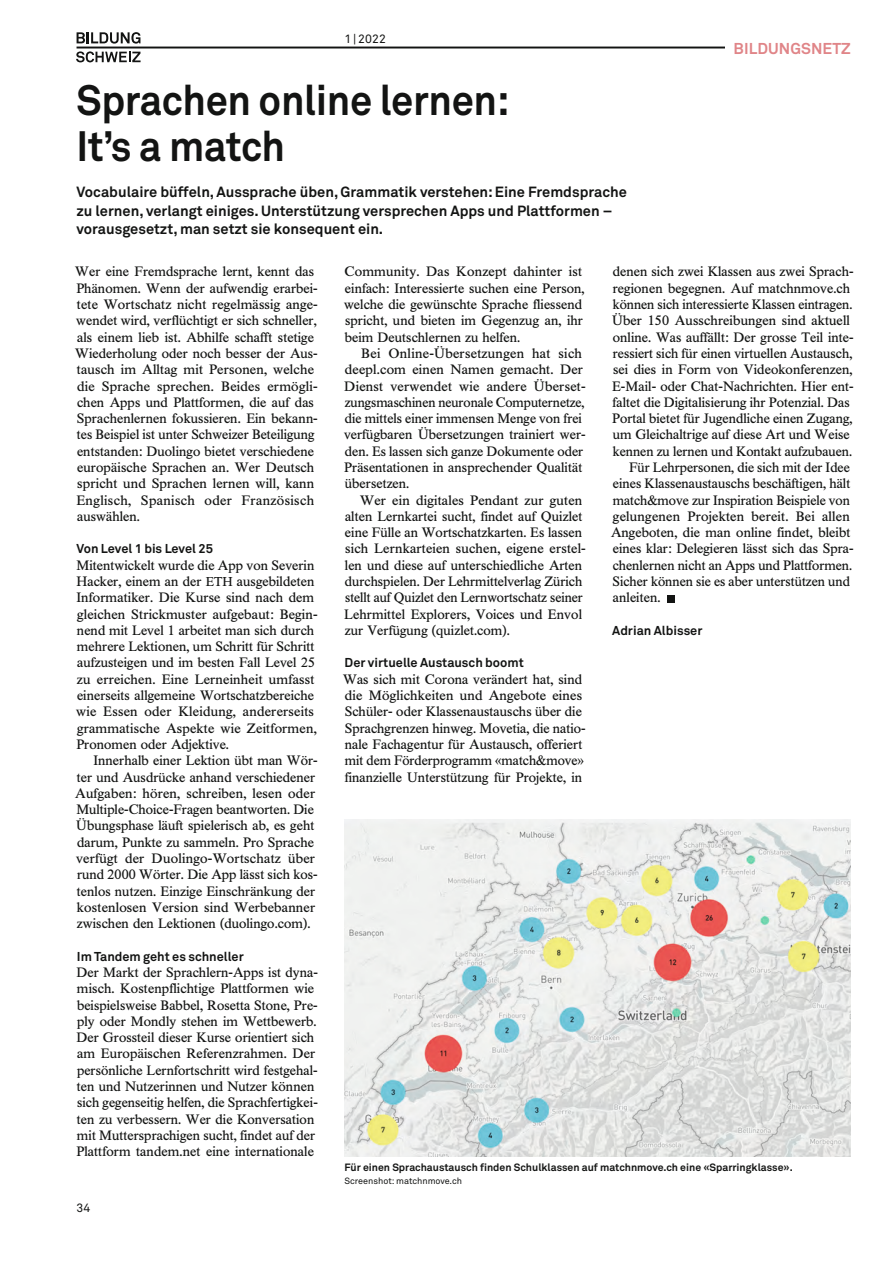
<style>
.page{position:relative;width:893px;height:1263px;background:#fff}
.page>*{position:absolute;margin:0;border:0;box-sizing:border-box;transform-origin:0 0}
.t1{font:700 42px/45.8px "Akkurat Pro";letter-spacing:-.01em;color:#131413;scale:.95 1}
.t2{font:700 15.6px "Akkurat Pro";letter-spacing:.005em;color:#e08588}
.t3{font:700 14.7px/18.3px "Akkurat Pro";color:#131413}
.t4{font:13.5px/16.4px "Times BQ";letter-spacing:.005em;color:#131413}
.t5{font:700 12.75px "Akkurat Pro";color:#131413}
.t6{font:12.15px "Akkurat Pro";letter-spacing:.01em;color:#131413}
.t7{font:700 10.5px "Akkurat Pro";color:#131413}
.t8{font:9px "Akkurat Pro";color:#131413}
.s1{font-size:12.75px}
</style>
<div class="page">
<hr style="left:77px;top:47px;width:773px;height:1px;background:#131413">
<svg style="left:76px;top:51px;width:65px;height:11px"></svg>
<svg style="left:77px;top:32px;width:63px;height:12px"></svg>
<div style="left:725px;top:33px;width:134px;height:29px;background:#fff"></div>
<img style="left:344px;top:819px;width:506px;height:338px">
<div style="left:667px;top:595px;width:7px;height:7px;background:#131413"></div>
<p class="t6" style="left:344px;top:32px;width:43px">1 | 2022</p>
<h1 class="t1" style="left:77px;top:77px;width:457px">Sprachen online lernen:<br>It’s a match</h1>
<p class="t3" style="left:77px;top:183px;width:552px">Vocabulaire büffeln, Aussprache üben, Grammatik verstehen: Eine Fremdsprache zu lernen, verlangt einiges. Unterstützung versprechen Apps und Plattformen – vorausgesetzt, man setzt sie konsequent ein.</p>
<p class="t4" style="left:75px;top:264px;width:244px">Wer eine Fremdsprache lernt, kennt das Phänomen. Wenn der aufwendig erarbei&shy;tete Wortschatz nicht regelmässig ange&shy;wendet wird, verflüchtigt er sich schneller, als einem lieb ist. Abhilfe schafft stetige Wiederholung oder noch besser der Aus&shy;tausch im Alltag mit Personen, welche die Sprache sprechen. Beides ermögli&shy;chen Apps und Plattformen, die auf das Sprachenlernen fokussieren. Ein bekann&shy;tes Beispiel ist unter Schweizer Beteiligung entstanden: Duolingo bietet verschiedene europäische Sprachen an. Wer Deutsch spricht und Sprachen lernen will, kann Englisch, Spanisch oder Französisch auswählen.</p>
<p class="t5" style="left:76px;top:541px;width:138px">Von Level 1 bis Level 25</p>
<p class="t4" style="left:76px;top:557px;width:243px">Mitentwickelt wurde die App von Severin Hacker, einem an der <span class="s1">ETH</span> ausgebildeten Informatiker. Die Kurse sind nach dem gleichen Strickmuster aufgebaut: Begin&shy;nend mit Level 1 arbeitet man sich durch mehrere Lektionen, um Schritt für Schritt aufzusteigen und im besten Fall Level 25 zu erreichen. Eine Lerneinheit umfasst einerseits allgemeine Wortschatzbereiche wie Essen oder Kleidung, andererseits grammatische Aspekte wie Zeitformen, Pronomen oder Adjektive.</p>
<p class="t4" style="left:75px;top:752px;width:244px;text-indent:18px">Innerhalb einer Lektion übt man Wör&shy;ter und Ausdrücke anhand verschiedener Aufgaben: hören, schreiben, lesen oder Multiple-Choice-Fragen beantworten. Die Übungsphase läuft spielerisch ab, es geht darum, Punkte zu sammeln. Pro Sprache verfügt der Duolingo-Wortschatz über rund 2000 Wörter. Die App lässt sich kos&shy;tenlos nutzen. Einzige Einschränkung der kostenlosen Version sind Werbebanner zwischen den Lektionen (duolingo.com).</p>
<p class="t5" style="left:77px;top:948px;width:168px">Im Tandem geht es schneller</p>
<p class="t4" style="left:76px;top:964px;width:243px">Der Markt der Sprachlern-Apps ist dyna&shy;misch. Kostenpflichtige Plattformen wie beispielsweise Babbel, Rosetta Stone, Pre&shy;ply oder Mondly stehen im Wettbewerb.<br>Der Grossteil dieser Kurse orientiert sich am Europäischen Referenzrahmen. Der persönliche Lernfortschritt wird festgehal&shy;ten und Nutzerinnen und Nutzer können sich gegenseitig helfen, die Sprachfertigkei&shy;ten zu verbessern. Wer die Konversation mit Muttersprachigen sucht, findet auf der Plattform tandem.net eine internationale</p>
<p class="t2" style="left:734px;top:39px;width:119px">BILDUNGSNETZ</p>
<p class="t4" style="left:344px;top:264px;width:242px">Community. Das Konzept dahinter ist einfach: Interessierte suchen eine Person, welche die gewünschte Sprache fliessend spricht, und bieten im Gegenzug an, ihr beim Deutschlernen zu helfen.</p>
<p class="t4" style="left:344px;top:345px;width:243px;text-indent:17px">Bei Online-Übersetzungen hat sich deepl.com einen Namen gemacht. Der Dienst verwendet wie andere Überset&shy;zungsmaschinen neuronale Computernetze, die mittels einer immensen Menge von frei verfügbaren Übersetzungen trainiert wer&shy;den. Es lassen sich ganze Dokumente oder Präsentationen in ansprechender Qualität übersetzen.</p>
<p class="t4" style="left:344px;top:492px;width:243px;text-indent:16px">Wer ein digitales Pendant zur guten alten Lernkartei sucht, findet auf Quizlet eine Fülle an Wortschatzkarten. Es lassen sich Lernkarteien suchen, eigene erstel&shy;len und diese auf unterschiedliche Arten durchspielen. Der Lehrmittelverlag Zürich stellt auf Quizlet den Lernwortschatz seiner Lehrmittel Explorers, Voices und Envol zur Verfügung (quizlet.com).</p>
<p class="t5" style="left:345px;top:655px;width:181px">Der virtuelle Austausch boomt</p>
<p class="t4" style="left:343px;top:671px;width:244px">Was sich mit Corona verändert hat, sind die Möglichkeiten und Angebote eines Schüler- oder Klassenaustauschs über die Sprachgrenzen hinweg. Movetia, die natio&shy;nale Fachagentur für Austausch, offeriert mit dem Förderprogramm «match&amp;move» finanzielle Unterstützung für Projekte, in</p>
<p class="t4" style="left:613px;top:264px;width:242px">denen sich zwei Klassen aus zwei Sprach-</p>
<p class="t4" style="left:613px;top:280px;width:239px">regionen begegnen. Auf matchnmove.ch</p>
<p class="t4" style="left:613px;top:296px;width:241px">können sich interessierte Klassen eintragen.</p>
<p class="t4" style="left:612px;top:313px;width:239px">Über 150 Ausschreibungen sind aktuell</p>
<p class="t4" style="left:613px;top:329px;width:242px">online. Was auffällt: Der grosse Teil inte-</p>
<p class="t4" style="left:613px;top:345px;width:241px">ressiert sich für einen virtuellen Austausch,</p>
<p class="t4" style="left:613px;top:361px;width:241px">sei dies in Form von Videokonferenzen,</p>
<p class="t4" style="left:612px;top:378px;width:243px">E-Mail- oder Chat-Nachrichten. Hier ent-</p>
<p class="t4" style="left:613px;top:394px;width:239px">faltet die Digitalisierung ihr Potenzial. Das</p>
<p class="t4" style="left:612px;top:410px;width:242px">Portal bietet für Jugendliche einen Zugang,</p>
<p class="t4" style="left:613px;top:427px;width:239px">um Gleichaltrige auf diese Art und Weise</p>
<p class="t4" style="left:613px;top:443px;width:241px">kennen zu lernen und Kontakt aufzubauen.</p>
<p class="t4" style="left:629px;top:459px;width:222px">Für Lehrpersonen, die sich mit der Idee</p>
<p class="t4" style="left:613px;top:475px;width:239px">eines Klassenaustauschs beschäftigen, hält</p>
<p class="t4" style="left:613px;top:492px;width:239px">match&amp;move zur Inspiration Beispiele von</p>
<p class="t4" style="left:613px;top:508px;width:239px">gelungenen Projekten bereit. Bei allen</p>
<p class="t4" style="left:611px;top:524px;width:241px">Angeboten, die man online findet, bleibt</p>
<p class="t4" style="left:613px;top:541px;width:242px">eines klar: Delegieren lässt sich das Spra-</p>
<p class="t4" style="left:613px;top:557px;width:241px">chenlernen nicht an Apps und Plattformen.</p>
<p class="t4" style="left:613px;top:573px;width:239px">Sicher können sie es aber unterstützen und</p>
<p class="t4" style="left:613px;top:590px;width:49px">anleiten.</p>
<p class="t5" style="left:612px;top:622px;width:92px">Adrian Albisser</p>
<p class="t6" style="left:76px;top:1200px;width:15px">34</p>
<p class="t7" style="left:344px;top:1160px;width:450px">Für einen Sprachaustausch finden Schulklassen auf matchnmove.ch eine «Sparringklasse».</p>
<p class="t8" style="left:344px;top:1175px;width:119px">Screenshot: matchnmove.ch</p>
</div>
